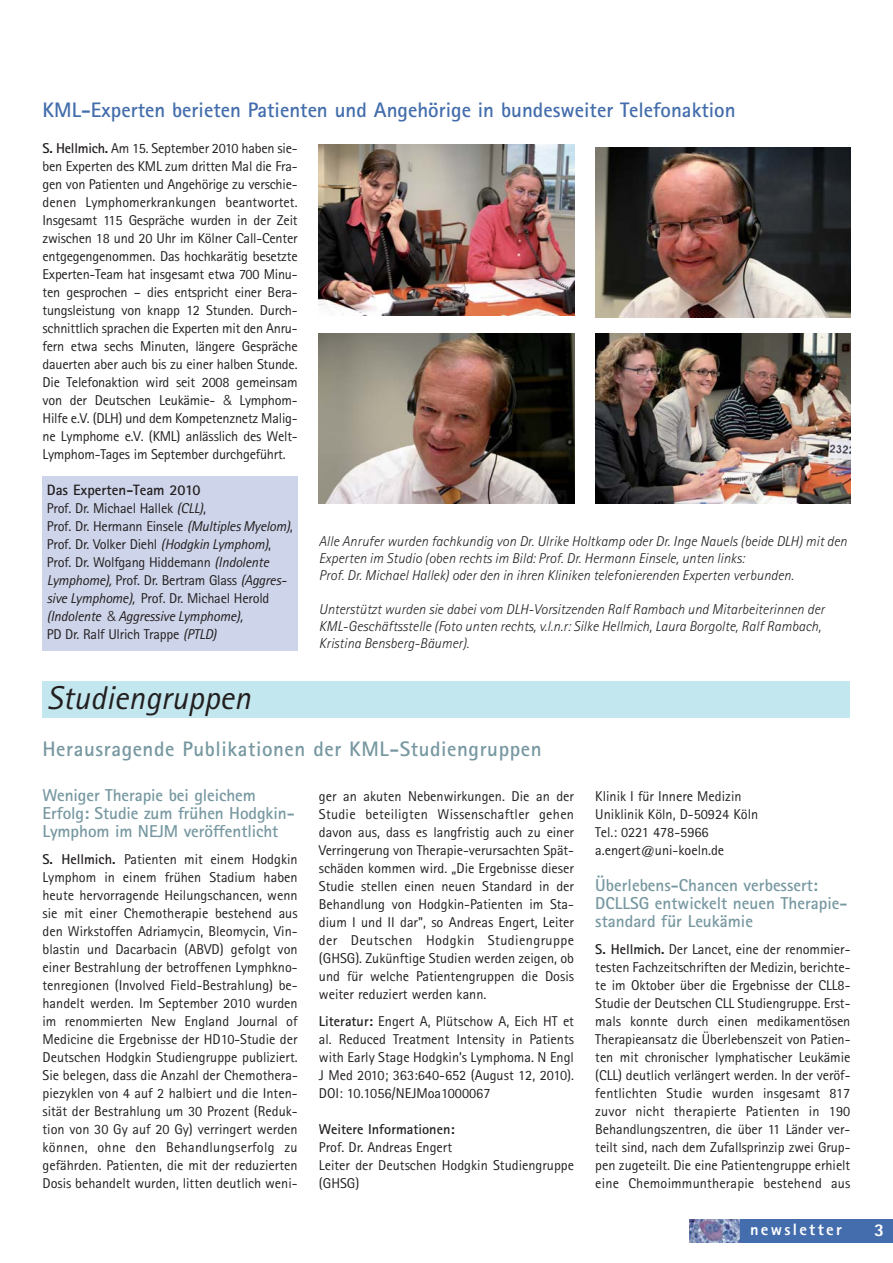
<style>
.page{position:relative;width:893px;height:1263px;background:#fff}
.page>*{position:absolute;margin:0;border:0;box-sizing:border-box;transform-origin:0 0}
.t1{font:italic 33px "Rotis Sans Serif";color:#231f20}
.t2{font:700 21px "Rotis Sans Serif";color:#436dac}
.t3{font:700 21px "Rotis Sans Serif";letter-spacing:.025em;color:#7798a1}
.t4{font:800 18px "Rotis Sans Serif";color:#fff}
.t5{font:700 17.25px/18px "Rotis Sans Serif";letter-spacing:-.005em;color:#7798a1}
.t6{font:800 16.5px "Rotis Sans Serif";letter-spacing:.14em;color:#fff}
.t7{font:700 15px "Rotis Sans Serif";color:#231f20}
.t8{font:14.25px/18px "Rotis Sans Serif";color:#231f20;text-align:justify}
.t9{font:italic 300 14.25px/17.1px "Rotis Sans Serif";letter-spacing:.005em;color:#231f20}
.t10{font:700 14.25px "Rotis Sans Serif";color:#231f20}
.s1{font-weight:700}
.s2{font-family:"Helvetica Neue";font-weight:300}
.s3{font-style:italic}
</style>
<div class="page">
<div style="left:690px;top:1219px;width:203px;height:24px;background:#436dac"></div>
<img style="left:690px;top:1219px;width:49px;height:24px">
<img style="left:595px;top:147px;width:255px;height:170px">
<img style="left:319px;top:333px;width:255px;height:170px">
<img style="left:319px;top:145px;width:255px;height:170px">
<img style="left:595px;top:333px;width:255px;height:170px">
<div style="left:43px;top:681px;width:807px;height:36px;background:#c3e7ef"></div>
<div style="left:43px;top:476px;width:255px;height:175px;background:#ced4e9"></div>
<h2 class="t2" style="left:43px;top:103px;width:695px">KML-Experten berieten Patienten und Angehörige in bundesweiter Telefonaktion</h2>
<p class="t8" style="left:43px;top:141px;width:257px"><span class="s1">S. Hellmich.</span> Am 15. September 2010 haben sie&shy;ben Experten des KML zum dritten Mal die Fra&shy;gen von Patienten und Angehörige zu verschie&shy;denen Lymphomerkrankungen beantwortet.<br>Insgesamt 115 Gespräche wurden in der Zeit zwischen 18 und 20 Uhr im Kölner Call-Center entgegengenommen. Das hochkarätig besetzte Experten-Team hat insgesamt etwa 700 Minu&shy;ten gesprochen – dies entspricht einer Bera&shy;tungsleistung von knapp 12 Stunden. Durch&shy;schnittlich sprachen die Experten mit den Anru&shy;fern etwa sechs Minuten, längere Gespräche dauerten aber auch bis zu einer halben Stunde.<br>Die Telefonaktion wird seit 2008 gemeinsam von der Deutschen Leukämie- <span class="s2">&amp;</span> Lymphom-Hilfe e.V. (DLH) und dem Kompetenznetz Malig&shy;ne Lymphome e.V. (KML) anlässlich des Welt-Lymphom-Tages im September durchgeführt.</p>
<p class="t7" style="left:47px;top:485px;width:155px">Das Experten-Team 2010</p>
<p class="t8" style="left:47px;top:501px;width:247px;text-align:left">Prof. Dr. Michael Hallek <span class="s3">(CLL)</span>,<br>Prof. Dr. Hermann Einsele <span class="s3">(Multiples Myelom)</span>, Prof. Dr. Volker Diehl <span class="s3">(Hodgkin Lymphom)</span>, Prof. Dr. Wolfgang Hiddemann <span class="s3">(Indolente Lymphome),</span> Prof. Dr. Bertram Glass <span class="s3">(Aggres&shy;sive Lymphome),</span> Prof. Dr. Michael Herold <span class="s3">(Indolente</span> <span class="s2">&amp;</span> <span class="s3">Aggressive Lymphome),<br></span>PD Dr. Ralf Ulrich Trappe <span class="s3">(PTLD)</span></p>
<h1 class="t1" style="left:47px;top:686px;width:205px">Studiengruppen</h1>
<p class="t9" style="left:319px;top:534px;width:530px">Alle Anrufer wurden fachkundig von Dr. Ulrike Holtkamp oder Dr. Inge Nauels (beide DLH) mit den<br>Experten im Studio (oben rechts im Bild: Prof. Dr. Hermann Einsele, unten links:<br>Prof. Dr. Michael Hallek) oder den in ihren Kliniken telefonierenden Experten verbunden.</p>
<p class="t9" style="left:319px;top:602px;width:507px">Unterstützt wurden sie dabei vom DLH-Vorsitzenden Ralf Rambach und Mitarbeiterinnen der<br>KML-Geschäftsstelle (Foto unten rechts, v.l.n.r: Silke Hellmich, Laura Borgolte, Ralf Rambach,<br>Kristina Bensberg-Bäumer).</p>
<h2 class="t3" style="left:43px;top:742px;width:501px">Herausragende Publikationen der KML-Studiengruppen</h2>
<p class="t5" style="left:43px;top:788px;width:254px">Weniger Therapie bei gleichem<br>Erfolg: Studie zum frühen Hodgkin-<br>Lymphom im NEJM veröffentlicht</p>
<p class="t8" style="left:43px;top:852px;width:257px"><span class="s1">S. Hellmich.</span> Patienten mit einem Hodgkin Lymphom in einem frühen Stadium haben heute hervorragende Heilungschancen, wenn sie mit einer Chemotherapie bestehend aus den Wirkstoffen Adriamycin, Bleomycin, Vin&shy;blastin und Dacarbacin (ABVD) gefolgt von einer Bestrahlung der betroffenen Lymphkno&shy;tenregionen (Involved Field-Bestrahlung) be - han delt werden. Im September 2010 wurden im renommierten New England Journal of Medicine die Ergebnisse der HD10-Studie der Deutschen Hodgkin Studiengruppe publiziert.<br>Sie belegen, dass die Anzahl der Chemothera&shy;piezyklen von 4 auf 2 halbiert und die Inten&shy;sität der Bestrahlung um 30 Prozent (Reduk&shy;tion von 30 Gy auf 20 Gy) verringert werden können, ohne den Behandlungserfolg zu gefährden. Patienten, die mit der reduzierten Dosis behandelt wurden, litten deutlich weni-</p>
<p class="t8" style="left:319px;top:789px;width:257px">ger an akuten Nebenwirkungen. Die an der Studie beteiligten Wissenschaftler gehen davon aus, dass es langfristig auch zu einer Verringerung von Therapie-verursachten Spät - schäden kommen wird. „Die Ergebnisse dieser Studie stellen einen neuen Standard in der Behandlung von Hodgkin-Patienten im Sta&shy;dium I und II dar", so Andreas Engert, Leiter der Deutschen Hodgkin Studiengruppe (GHSG). Zukünftige Studien werden zeigen, ob und für welche Patientengruppen die Dosis weiter reduziert werden kann.</p>
<p class="t8" style="left:319px;top:1014px;width:257px"><span class="s1">Literatur:</span> Engert A, Plütschow A, Eich HT et al. Reduced Treatment Intensity in Patients with Early Stage Hodgkin’s Lymphoma. N Engl J Med 2010; 363:640-652 (August 12, 2010).<br>DOI: 10.1056/NEJMoa1000067</p>
<p class="t10" style="left:319px;top:1124px;width:137px">Weitere Informationen:</p>
<p class="t8" style="left:319px;top:1140px;width:257px;text-align:left">Prof. Dr. Andreas Engert<br>Leiter der Deutschen Hodgkin Studiengruppe (GHSG)</p>
<p class="t8" style="left:595px;top:789px;width:164px;text-align:left">Klinik I für Innere Medizin<br>Uniklinik Köln, D-50924 Köln<br>Tel.: 0221 478-5966 a.engert@uni-koeln.de</p>
<p class="t5" style="left:595px;top:878px;width:254px">Überlebens-Chancen verbessert:<br>DCLLSG entwickelt neuen Therapie - standard für Leukämie</p>
<p class="t8" style="left:595px;top:942px;width:257px"><span class="s1">S. Hellmich.</span> Der Lancet, eine der renommier&shy;testen Fachzeitschriften der Medizin, berichte&shy;te im Oktober über die Ergebnisse der CLL8- Studie der Deutschen CLL Studiengruppe. Erst&shy;mals konnte durch einen medikamentösen Therapieansatz die Überlebenszeit von Patien&shy;ten mit chronischer lymphatischer Leukämie (CLL) deutlich verlängert werden. In der veröf&shy;fentlichten Studie wurden insgesamt 817 zuvor nicht therapierte Patienten in 190<br>Behandlungszentren, die über 11 Länder ver&shy;teilt sind, nach dem Zufallsprinzip zwei Grup&shy;pen zugeteilt. Die eine Patientengruppe erhielt eine Chemoimmuntherapie bestehend aus</p>
<p class="t6" style="left:750px;top:1223px;width:93px">newsletter</p>
<p class="t4" style="left:874px;top:1223px;width:12px">3</p>
</div>
